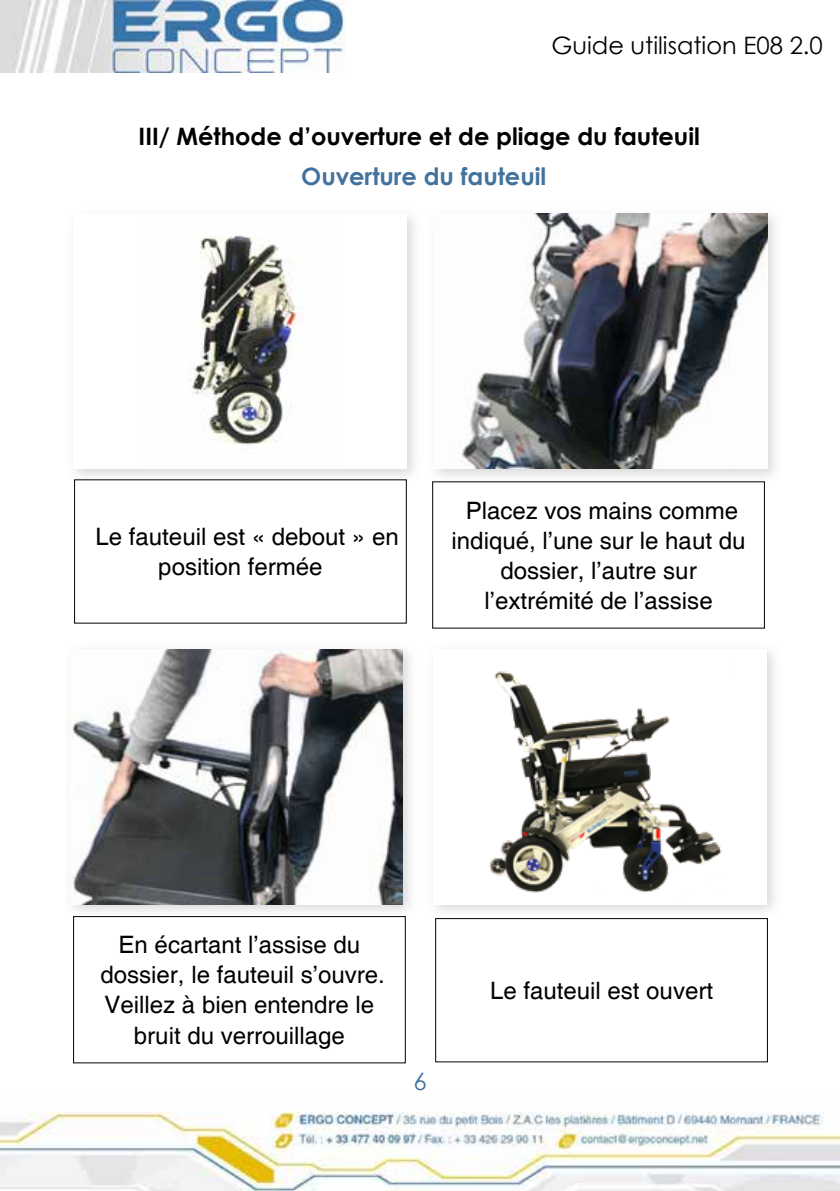
<style>
.page{position:relative;width:840px;height:1191px;background:#fff}
.page>*{position:absolute;margin:0;border:0;box-sizing:border-box;transform-origin:0 0}
.t1{font:24px/30px "Helvetica";color:#000;text-align:center}
.t2{font:700 24px "Century Gothic";color:#000}
.t3{font:24px "Century Gothic";color:#000}
.t4{font:700 24px "Century Gothic";color:#43729d}
.t5{font:24px "Century Gothic";color:#43729d}
</style>
<div class="page">
<img style="left:0;top:0;width:344px;height:72px">
<img style="left:0;top:1111px;width:840px;height:80px">
<div style="left:67px;top:207px;width:355px;height:277px;background:#cecece;opacity:.75"></div>
<div style="left:74px;top:214px;width:333px;height:255px;background:#fff"></div>
<img style="left:189px;top:235px;width:115px;height:210px">
<div style="left:426px;top:207px;width:356px;height:277px;background:#cecece;opacity:.75"></div>
<img style="left:433px;top:214px;width:334px;height:255px">
<div style="left:64px;top:642px;width:353px;height:277px;background:#cecece;opacity:.75"></div>
<img style="left:70px;top:649px;width:333px;height:255px">
<div style="left:425px;top:642px;width:356px;height:277px;background:#cecece;opacity:.75"></div>
<div style="left:432px;top:649px;width:334px;height:255px;background:#fff"></div>
<img style="left:489px;top:671px;width:233px;height:222px">
<div style="left:74px;top:480px;width:332px;height:143px;background:#fff"></div>
<div style="left:432px;top:482px;width:332px;height:146px;background:#fff"></div>
<div style="left:74px;top:916px;width:331px;height:146px;background:#fff"></div>
<div style="left:73px;top:916px;width:332px;height:147px;border:1px solid #000"></div>
<div style="left:435px;top:918px;width:332px;height:144px;border:1px solid #000"></div>
<p class="t3" style="left:551px;top:29px;width:273px">Guide utilisation E08 2.0</p>
<p class="t2" style="left:138px;top:118px;width:562px">III/ Méthode d’ouverture et de pliage du fauteuil</p>
<p class="t4" style="left:301px;top:158px;width:246px">Ouverture du fauteuil</p>
<p class="t1" style="left:95px;top:522px;width:304px">Le fauteuil est « debout » en position fermée</p>
<p class="t1" style="left:451px;top:496px;width:295px">Placez vos mains comme indiqué, l’une sur le haut du dossier, l’autre sur l’extrémité de l’assise</p>
<p class="t1" style="left:100px;top:931px;width:286px">En écartant l’assise du dossier, le fauteuil s’ouvre.<br>Veillez à bien entendre le bruit du verrouillage</p>
<p class="t5" style="left:413px;top:1064px;width:15px">6</p>
<p class="t1" style="left:489px;top:976px;width:224px">Le fauteuil est ouvert</p>
</div>
